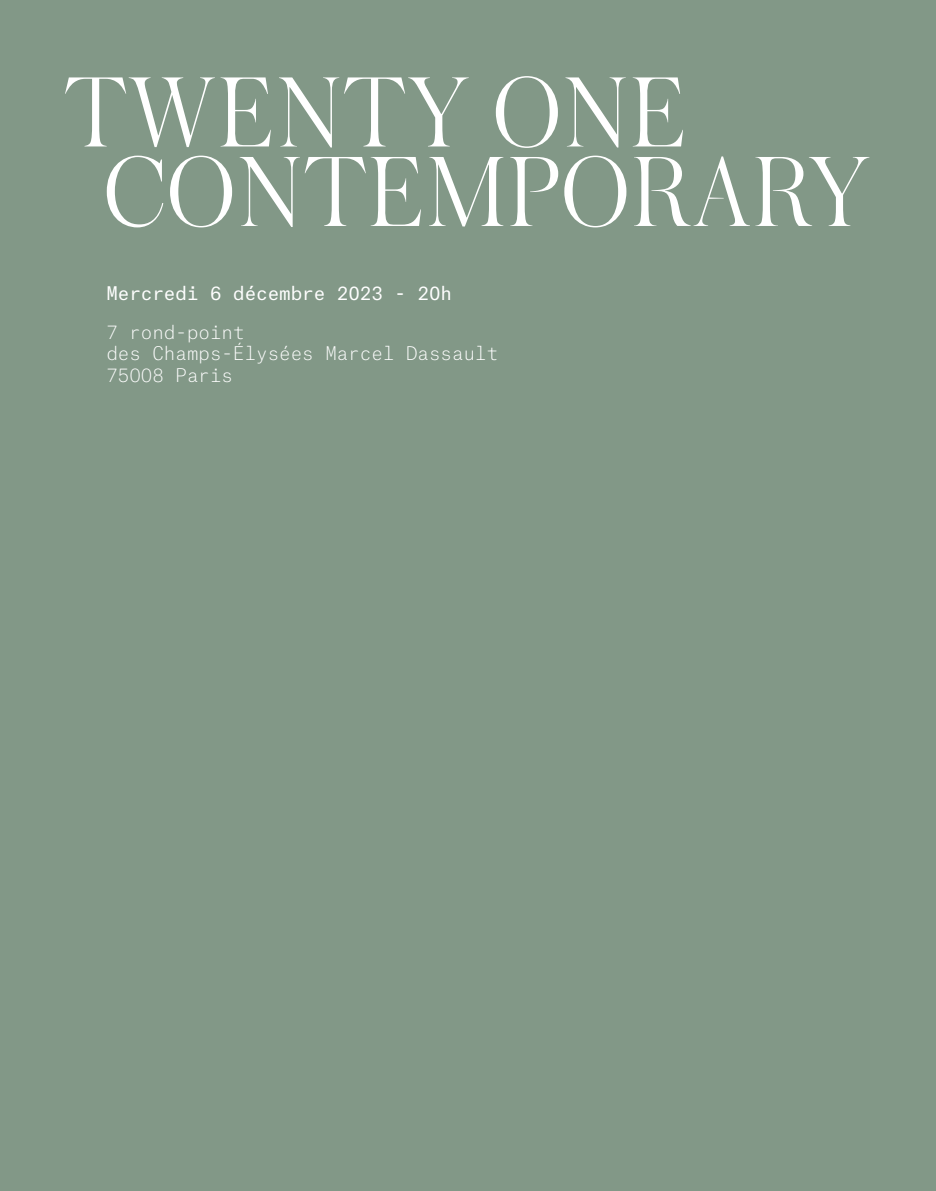
<style>
.page{position:relative;width:936px;height:1191px;background:#fff}
.page>*{position:absolute;margin:0;border:0;box-sizing:border-box;transform-origin:0 0}
.t1{font:300 105px/79.5px "Austin Artcurial";letter-spacing:.015em;color:#fff}
.t2{font:100 18px/21.6px "Atlas Typewriter";color:#fff}
.t3{font:18px "Atlas Typewriter";color:#fff}
</style>
<div class="page">
<div style="left:0;top:0;width:935px;height:1191px;background:#829887"></div>
<h1 class="t1" style="left:103px;top:69px;width:770px;text-indent:-39px">TWENTY ONE<br>CONTEMPORARY</h1>
<p class="t3" style="left:106px;top:279px;width:347px">Mercredi 6 décembre 2023 - 20h</p>
<p class="t2" style="left:106px;top:319px;width:393px">7 rond-point<br>des Champs-Élysées Marcel Dassault<br>75008 Paris</p>
</div>
